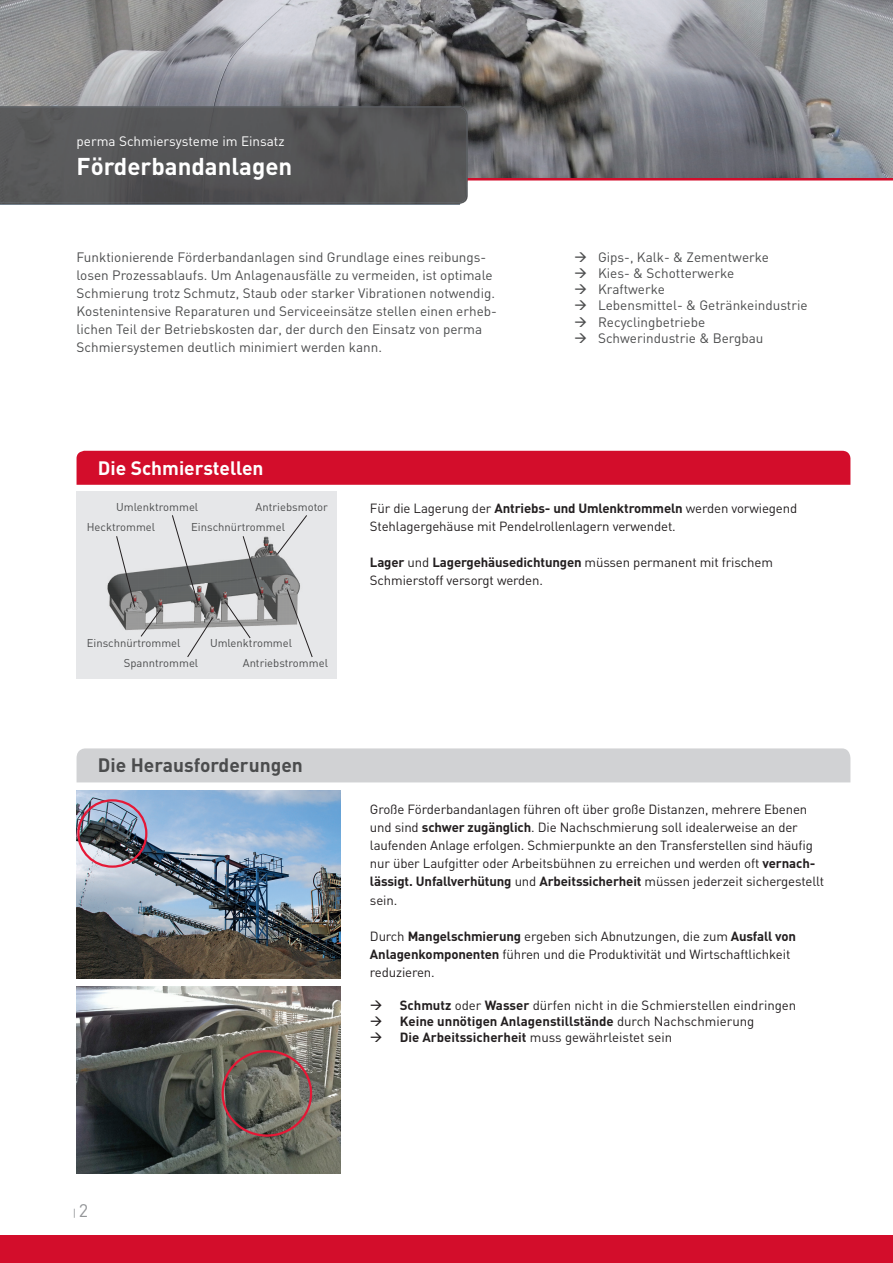
<style>
.page{position:relative;width:893px;height:1263px;background:#fff}
.page>*{position:absolute;margin:0;border:0;box-sizing:border-box;transform-origin:0 0}
.t1{font:700 24px "DIN";color:#fff}
.t2{font:700 19.2px "DIN";color:#4b4c4d}
.t3{font:700 19.2px "DIN";color:#fff}
.t4{font:13.5px/18px "DIN";color:#4b4c4d}
.t5{font:13.5px "DIN";color:#fff}
.t6{font:13.2px/18px "DIN";letter-spacing:-.01em;color:#231f20}
.t7{font:700 13.2px "DIN";color:#231f20}
.t8{font:11.25px "DIN";color:#4b4c4d}
.t9{font:10.5px "DIN";color:#939598}
.s1{font-weight:700}
.s2{font-size:18px}
.s3{font-weight:400}
</style>
<div class="page">
<img style="left:0;top:0;width:893px;height:178px">
<hr style="left:468px;top:178px;width:425px;height:3px;background:#d30d2b">
<img style="left:0;top:106px;width:468px;height:98px">
<div style="left:77px;top:491px;width:260px;height:187px;background:#e6e7e9"></div>
<div style="left:77px;top:451px;width:773px;height:34px;background:#d30d2b"></div>
<div style="left:77px;top:748px;width:773px;height:34px;background:#d1d2d4"></div>
<svg style="left:460px;top:180px;width:433px;height:25px"></svg>
<div style="left:0;top:1235px;width:893px;height:28px;background:#d30d2b"></div>
<img style="left:77px;top:791px;width:263px;height:187px">
<img style="left:77px;top:986px;width:263px;height:188px">
<div style="left:222px;top:1050px;width:90px;height:87px;border:2px solid #e51836;border-radius:50%"></div>
<div style="left:77px;top:799px;width:70px;height:69px;border:2px solid #e51836;border-radius:50%"></div>
<img style="left:107px;top:536px;width:193px;height:93px">
<svg style="left:171px;top:515px;width:28px;height:91px"></svg>
<svg style="left:276px;top:515px;width:31px;height:40px"></svg>
<svg style="left:116px;top:536px;width:46px;height:101px"></svg>
<svg style="left:224px;top:536px;width:39px;height:103px"></svg>
<svg style="left:187px;top:617px;width:27px;height:40px"></svg>
<svg style="left:286px;top:588px;width:27px;height:69px"></svg>
<p class="t5" style="left:77px;top:132px;width:210px">perma Schmiersysteme im Einsatz</p>
<h1 class="t1" style="left:77px;top:150px;width:217px">Förderbandanlagen</h1>
<p class="t4" style="left:77px;top:247px;width:422px">Funktionierende Förderbandanlagen sind Grundlage eines reibungs&shy;losen Prozessablaufs. Um Anlagenausfälle zu vermeiden, ist optimale Schmierung trotz Schmutz, Staub oder starker Vibrationen notwendig.<br>Kostenintensive Reparaturen und Serviceeinsätze stellen einen erheb&shy;lichen Teil der Betriebskosten dar, der durch den Einsatz von perma Schmiersystemen deutlich minimiert werden kann.</p>
<h2 class="t3" style="left:98px;top:455px;width:167px">Die Schmierstellen</h2>
<p class="t4" style="left:574px;top:247px;width:196px">→ Gips-, Kalk- &amp; Zementwerke</p>
<p class="t4" style="left:574px;top:264px;width:162px">→ Kies- &amp; Schotterwerke</p>
<p class="t4" style="left:574px;top:280px;width:92px">→ Kraftwerke</p>
<p class="t4" style="left:574px;top:296px;width:235px">→ Lebensmittel- &amp; Getränkeindustrie</p>
<p class="t4" style="left:574px;top:312px;width:133px">→ Recyclingbetriebe</p>
<p class="t4" style="left:574px;top:328px;width:191px">→ Schwerindustrie &amp; Bergbau</p>
<p class="t8" style="left:256px;top:499px;width:74px">Antriebsmotor</p>
<p class="t6" style="left:370px;top:498px;width:429px">Für die Lagerung der <span class="s1">Antriebs- und Umlenktrommeln</span> werden vorwiegend<br>Stehlagergehäuse mit Pendelrollenlagern verwendet.</p>
<p class="t6" style="left:370px;top:552px;width:405px"><span class="s1">Lager</span> und <span class="s1">Lagergehäusedichtungen</span> müssen permanent mit frischem<br>Schmierstoff versorgt werden.</p>
<p class="t8" style="left:116px;top:499px;width:84px">Umlenktrommel</p>
<p class="t8" style="left:191px;top:519px;width:95px">Einschnürtrommel</p>
<p class="t8" style="left:87px;top:519px;width:70px">Hecktrommel</p>
<p class="t8" style="left:87px;top:636px;width:95px">Einschnürtrommel</p>
<p class="t8" style="left:124px;top:655px;width:76px">Spanntrommel</p>
<p class="t8" style="left:210px;top:636px;width:84px">Umlenktrommel</p>
<p class="t8" style="left:243px;top:655px;width:87px">Antriebstrommel</p>
<h2 class="t2" style="left:98px;top:753px;width:207px">Die Herausforderungen</h2>
<p class="t9" style="left:73px;top:1206px;width:17px">| <span class="s2">2</span></p>
<p class="t6" style="left:370px;top:800px;width:456px">Große Förderbandanlagen führen oft über große Distanzen, mehrere Ebenen und sind <span class="s1">schwer zugänglich</span>. Die Nachschmierung soll idealerweise an der laufenden Anlage erfolgen. Schmierpunkte an den Transferstellen sind häufig nur über Laufgitter oder Arbeitsbühnen zu erreichen und werden oft <span class="s1">vernach&shy;lässigt. Unfallverhütung</span> und <span class="s1">Arbeitssicherheit</span> müssen jederzeit sichergestellt sein.</p>
<p class="t6" style="left:370px;top:926px;width:428px">Durch <span class="s1">Mangelschmierung</span> ergeben sich Abnutzungen, die zum <span class="s1">Ausfall von<br>Anlagenkomponenten</span> führen und die Produktivität und Wirtschaftlichkeit reduzieren.</p>
<p class="t6" style="left:370px;top:996px;width:428px">→ <span class="s1">Schmutz</span> oder <span class="s1">Wasser</span> dürfen nicht in die Schmierstellen eindringen</p>
<p class="t7" style="left:370px;top:1012px;width:386px">→ Keine unnötigen Anlagenstillstände <span class="s3">durch Nachschmierung</span></p>
<p class="t6" style="left:370px;top:1028px;width:304px">→ <span class="s1">Die Arbeitssicherheit</span> muss gewährleistet sein</p>
</div>
